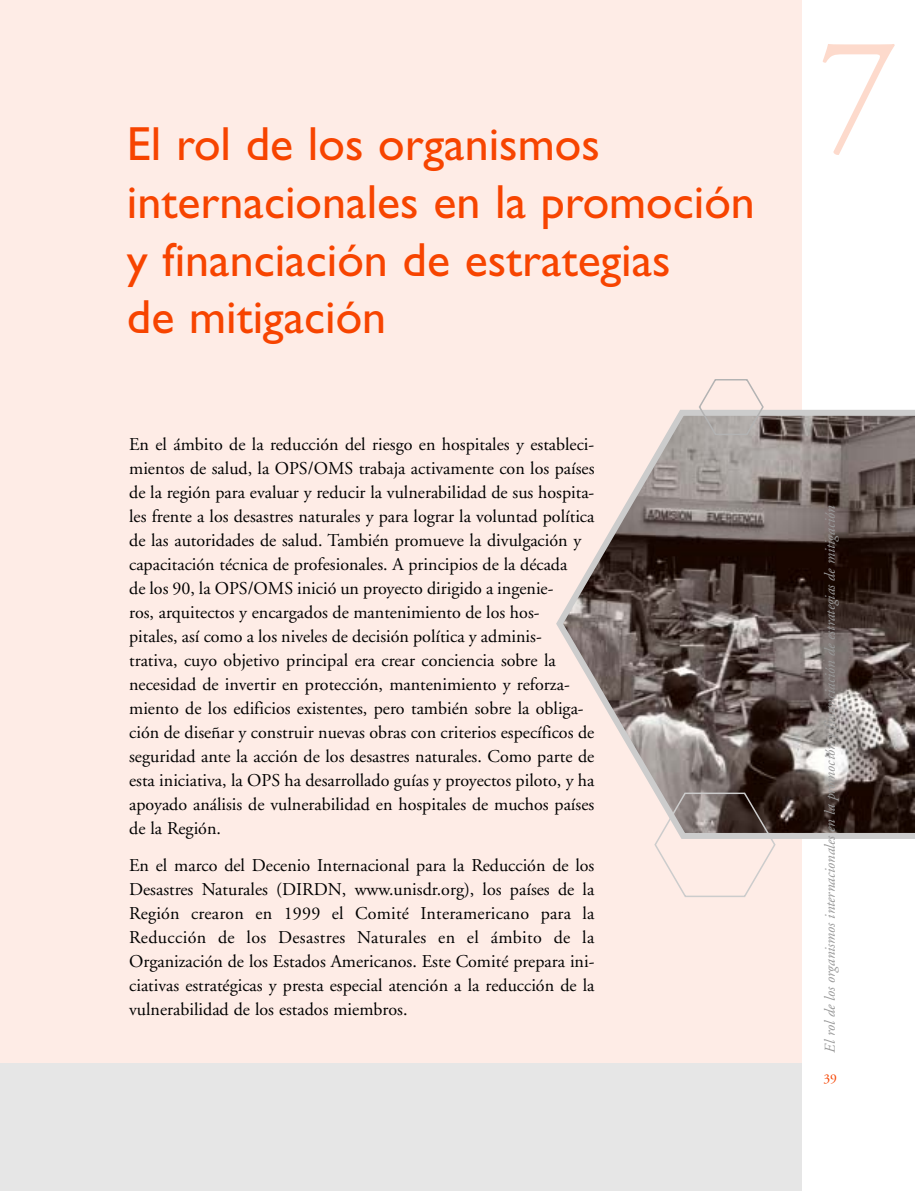
<style>
.page{position:relative;width:915px;height:1191px;background:#fff}
.page>*{position:absolute;margin:0;border:0;box-sizing:border-box;transform-origin:0 0}
.t1{font:160.2px "Adobe Garamond";color:#fddacc}
.t2{font:48px/57.6px "Gill Sans";color:#f74400}
.t3{font:18px/24px "Adobe Garamond";color:#000}
.t4{font:italic 15px "Adobe Garamond";color:#999}
.t5{font:13.5px "Adobe Garamond";color:#f74400}
</style>
<div class="page">
<div style="left:0;top:0;width:800px;height:1191px;background:#feece6"></div>
<div style="left:0;top:1063px;width:800px;height:128px;background:#e6e6e6"></div>
<hr style="left:0;top:612px;width:1px;height:579px;background:#f74400">
<svg style="left:556px;top:410px;width:358px;height:429px"></svg>
<svg style="left:654px;top:792px;width:121px;height:105px"></svg>
<svg style="left:698px;top:379px;width:65px;height:56px"></svg>
<h2 class="t2" style="left:127px;top:120px;width:474px">El rol de los organismos</h2>
<h2 class="t2" style="left:127px;top:177px;width:629px">internacionales en la promoción y financiación de estrategias<br>de mitigación</h2>
<p class="t3" style="left:129px;top:433px;width:466px">En el ámbito de la reducción del riesgo en hospitales y estableci&shy;mientos de salud, la OPS/OMS trabaja activamente con los países de la región para evaluar y reducir la vulnerabilidad de sus hospita&shy;les frente a los desastres naturales y para lograr la voluntad política de las autoridades de salud. También promueve la divulgación y capacitación técnica de profesionales. A principios de la década<br>de los 90, la OPS/OMS inició un proyecto dirigido a ingenie-<br>ros, arquitectos y encargados de mantenimiento de los hos-<br>pitales, así como a los niveles de decisión política y adminis&shy;trativa, cuyo objetivo principal era crear conciencia sobre la necesidad de invertir en protección, mantenimiento y reforza&shy;miento de los edificios existentes, pero también sobre la obliga&shy;ción de diseñar y construir nuevas obras con criterios específicos de seguridad ante la acción de los desastres naturales. Como parte de esta iniciativa, la OPS ha desarrollado guías y proyectos piloto, y ha apoyado análisis de vulnerabilidad en hospitales de muchos países de la Región.</p>
<p class="t3" style="left:129px;top:854px;width:466px;text-align:justify">En el marco del Decenio Internacional para la Reducción de los Desastres Naturales (DIRDN, www.unisdr.org), los países de la Región crearon en 1999 el Comité Interamericano para la Reducción de los Desastres Naturales en el ámbito de la Organización de los Estados Americanos. Este Comité prepara ini&shy;ciativas estratégicas y presta especial atención a la reducción de la vulnerabilidad de los estados miembros.</p>
<h1 class="t1" style="left:817px;top:30px;width:82px">7</h1>
<p class="t4" style="left:823px;top:1052px;width:548px;rotate:-90deg">El rol de los organismos internacionales en la promoción y financiación de estrategias de mitigación</p>
<p class="t5" style="left:823px;top:1073px;width:15px">39</p>
</div>
